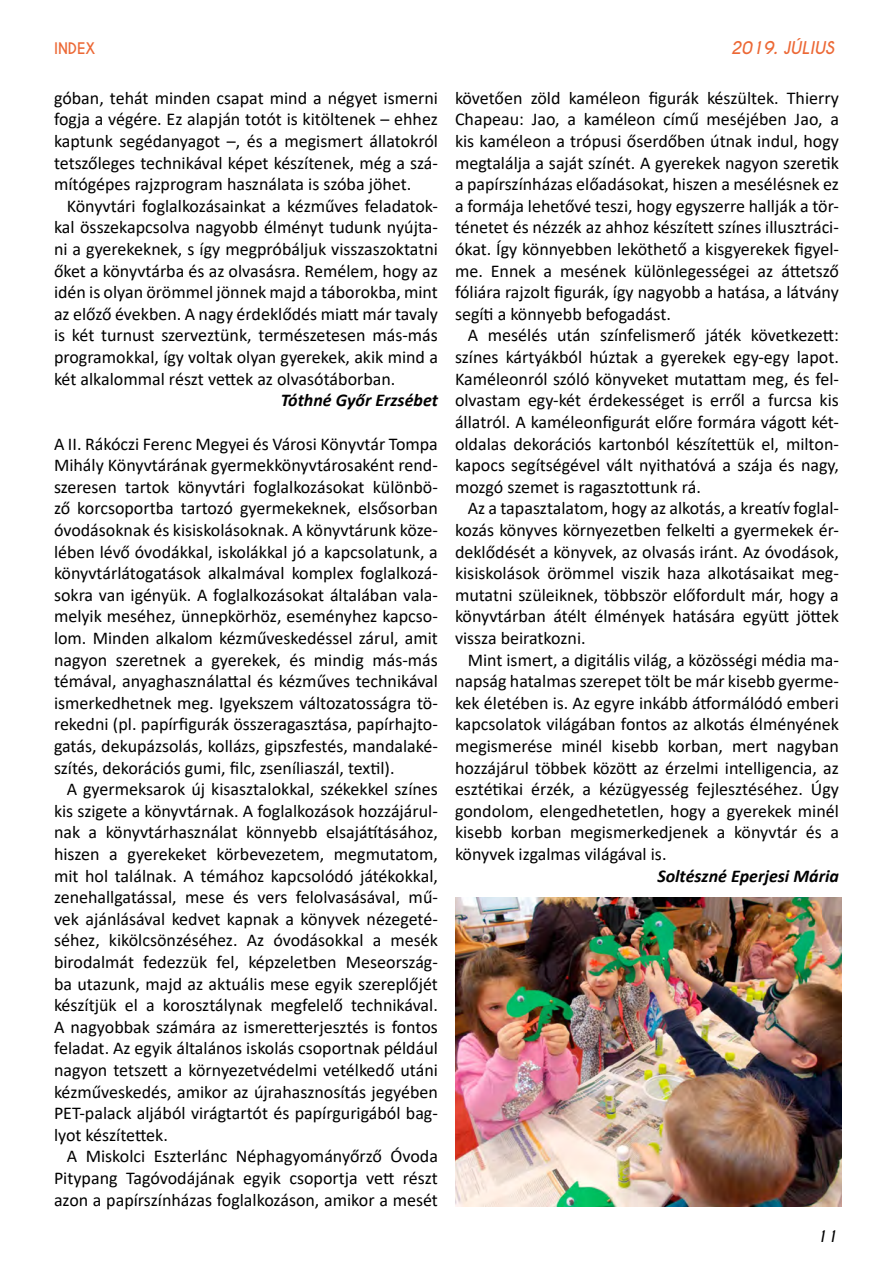
<style>
.page{position:relative;width:893px;height:1263px;background:#fff}
.page>*{position:absolute;margin:0;border:0;box-sizing:border-box;transform-origin:0 0}
.t1{font:18px/21.6px "Calibri";color:#000;text-align:justify}
.t2{font:italic 700 18px "Calibri";color:#000}
.t3{font:italic 700 16.5px "Caviar Dreams";color:#ec6835}
.t4{font:700 15px "Caviar Dreams";color:#ec6835}
.t5{font:italic 700 15px "Caviar Dreams";color:#000}
</style>
<div class="page">
<img style="left:455px;top:898px;width:386px;height:308px">
<p class="t4" style="left:54px;top:39px;width:9px">INDEX</p>
<p class="t3" style="left:731px;top:38px;width:105px">2019. július</p>
<p class="t1" style="left:54px;top:87px;width:385px">góban, tehát minden csapat mind a négyet ismerni fogja a végére. Ez alapján totót is kitöltenek – ehhez kaptunk segédanyagot –, és a megismert állatokról tetszőleges technikával képet készítenek, még a szá&shy;mítógépes rajzprogram használata is szóba jöhet.</p>
<p class="t1" style="left:54px;top:195px;width:385px;text-indent:13px">Könyvtári foglalkozásainkat a kézműves feladatok&shy;kal összekapcsolva nagyobb élményt tudunk nyújta&shy;ni a gyerekeknek, s így megpróbáljuk visszaszoktatni őket a könyvtárba és az olvasásra. Remélem, hogy az idén is olyan örömmel jönnek majd a táborokba, mint az előző években. A nagy érdeklődés miatt már tavaly is két turnust szerveztünk, természetesen más-más programokkal, így voltak olyan gyerekek, akik mind a két alkalommal részt vettek az olvasótáborban.</p>
<p class="t2" style="left:281px;top:388px;width:159px">Tóthné Győr Erzsébet</p>
<p class="t1" style="left:54px;top:432px;width:385px">A II. Rákóczi Ferenc Megyei és Városi Könyvtár Tompa Mihály Könyvtárának gyermekkönyvtárosaként rend&shy;szeresen tartok könyvtári foglalkozásokat különbö&shy;ző korcsoportba tartozó gyermekeknek, elsősorban óvodásoknak és kisiskolásoknak. A könyvtárunk köze&shy;lében lévő óvodákkal, iskolákkal jó a kapcsolatunk, a könyvtárlátogatások alkalmával komplex foglalkozá&shy;sokra van igényük. A foglalkozásokat általában vala&shy;melyik meséhez, ünnepkörhöz, eseményhez kapcso&shy;lom. Minden alkalom kézműveskedéssel zárul, amit nagyon szeretnek a gyerekek, és mindig más-más témával, anyaghasználattal és kézműves technikával ismerkedhetnek meg. Igyekszem változatosságra tö&shy;rekedni (pl. papírfigurák összeragasztása, papírhajto&shy;gatás, dekupázsolás, kollázs, gipszfestés, mandalaké&shy;szítés, dekorációs gumi, filc, zseníliaszál, textil).</p>
<p class="t1" style="left:54px;top:778px;width:385px;text-indent:13px">A gyermeksarok új kisasztalokkal, székekkel színes kis szigete a könyvtárnak. A foglalkozások hozzájárul&shy;nak a könyvtárhasználat könnyebb elsajátításához, hiszen a gyerekeket körbevezetem, megmutatom, mit hol találnak. A témához kapcsolódó játékokkal, zenehallgatással, mese és vers felolvasásával, mű&shy;vek ajánlásával kedvet kapnak a könyvek nézegeté&shy;séhez, kikölcsönzéséhez. Az óvodásokkal a mesék birodalmát fedezzük fel, képzeletben Meseország&shy;ba utazunk, majd az aktuális mese egyik szereplőjét készítjük el a korosztálynak megfelelő technikával.<br>A nagyobbak számára az ismeretterjesztés is fontos feladat. Az egyik általános iskolás csoportnak például nagyon tetszett a környezetvédelmi vetélkedő utáni kézműveskedés, amikor az újrahasznosítás jegyében PET-palack aljából virágtartót és papírgurigából bag&shy;lyot készítettek.</p>
<p class="t1" style="left:54px;top:1145px;width:385px;text-indent:13px">A Miskolci Eszterlánc Néphagyományőrző Óvoda Pitypang Tagóvodájának egyik csoportja vett részt azon a papírszínházas foglalkozáson, amikor a mesét</p>
<p class="t1" style="left:455px;top:87px;width:385px">követően zöld kaméleon figurák készültek. Thierry Chapeau: Jao, a kaméleon című meséjében Jao, a kis kaméleon a trópusi őserdőben útnak indul, hogy megtalálja a saját színét. A gyerekek nagyon szeretik a papírszínházas előadásokat, hiszen a mesélésnek ez a formája lehetővé teszi, hogy egyszerre hallják a tör&shy;ténetet és nézzék az ahhoz készített színes illusztráci&shy;ókat. Így könnyebben leköthető a kisgyerekek figyel&shy;me. Ennek a mesének különlegességei az áttetsző fóliára rajzolt figurák, így nagyobb a hatása, a látvány segíti a könnyebb befogadást.</p>
<p class="t1" style="left:455px;top:324px;width:385px;text-indent:13px">A mesélés után színfelismerő játék következett: színes kártyákból húztak a gyerekek egy-egy lapot.<br>Kaméleonról szóló könyveket mutattam meg, és fel&shy;olvastam egy-két érdekességet is erről a furcsa kis állatról. A kaméleonfigurát előre formára vágott két&shy;oldalas dekorációs kartonból készítettük el, milton&shy;kapocs segítségével vált nyithatóvá a szája és nagy, mozgó szemet is ragasztottunk rá.</p>
<p class="t1" style="left:455px;top:497px;width:385px;text-indent:13px">Az a tapasztalatom, hogy az alkotás, a kreatív foglal&shy;kozás könyves környezetben felkelti a gyermekek ér&shy;deklődését a könyvek, az olvasás iránt. Az óvodások, kisiskolások örömmel viszik haza alkotásaikat meg&shy;mutatni szüleiknek, többször előfordult már, hogy a könyvtárban átélt élmények hatására együtt jöttek vissza beiratkozni.</p>
<p class="t1" style="left:455px;top:648px;width:385px;text-indent:13px">Mint ismert, a digitális világ, a közösségi média ma&shy;napság hatalmas szerepet tölt be már kisebb gyerme&shy;kek életében is. Az egyre inkább átformálódó emberi kapcsolatok világában fontos az alkotás élményének megismerése minél kisebb korban, mert nagyban hozzájárul többek között az érzelmi intelligencia, az esztétikai érzék, a kézügyesség fejlesztéséhez. Úgy gondolom, elengedhetetlen, hogy a gyerekek minél kisebb korban megismerkedjenek a könyvtár és a könyvek izgalmas világával is.</p>
<p class="t2" style="left:657px;top:863px;width:183px">Soltészné Eperjesi Mária</p>
<p class="t5" style="left:816px;top:1227px;width:22px">11</p>
</div>
